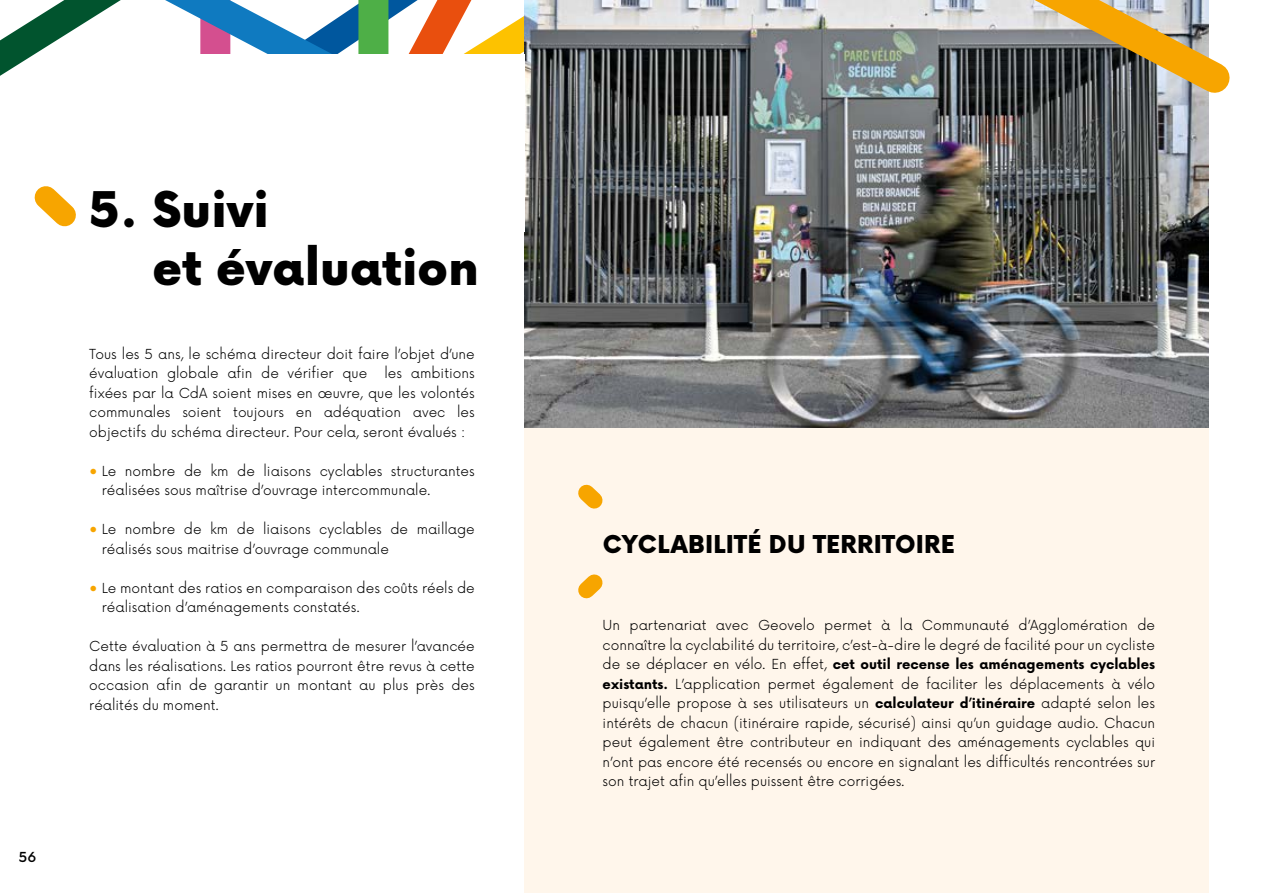
<style>
.page{position:relative;width:1263px;height:893px;background:#fff}
.page>*{position:absolute;margin:0;border:0;box-sizing:border-box;transform-origin:0 0}
.t1{font:900 48px/57.6px "Now";color:#000}
.t2{font:900 24px "Now";letter-spacing:.015em;color:#000}
.t3{font:300 13.5px/19.5px "Now";color:#000}
.t4{font:500 13.5px "Now";color:#000}
.s1{font-weight:700;color:#f7a500}
.s2{font-weight:700}
</style>
<div class="page">
<div style="left:524px;top:0;width:685px;height:893px;background:#fff6eb"></div>
<svg style="left:578px;top:484px;width:25px;height:25px"></svg>
<svg style="left:578px;top:574px;width:25px;height:25px"></svg>
<img style="left:524px;top:0;width:685px;height:427px">
<svg style="left:984px;top:0;width:246px;height:118px;background:#95886d"></svg>
<svg style="left:0;top:0;width:648px;height:247px"></svg>
<h1 class="t1" style="left:152px;top:181px;width:328px;text-indent:-63px">5. Suivi<br>et évaluation</h1>
<p class="t3" style="left:89px;top:343px;width:387px">Tous les 5 ans, le schéma directeur doit faire l’objet d’une évaluation globale afin de vérifier que</p>
<p class="t3" style="left:89px;top:363px;width:387px;text-align:justify;text-indent:295px">les ambitions fixées par la CdA soient mises en œuvre, que les volontés communales soient toujours en adéquation avec les objectifs du schéma directeur. Pour cela, seront évalués :</p>
<p class="t3" style="left:102px;top:460px;width:374px;text-indent:-13px"><span class="s1">•</span> Le nombre de km de liaisons cyclables structurantes réalisées sous maîtrise d’ouvrage intercommunale.</p>
<p class="t3" style="left:102px;top:519px;width:374px;text-indent:-13px"><span class="s1">•</span> Le nombre de km de liaisons cyclables de maillage réalisés sous maitrise d’ouvrage communale</p>
<p class="t3" style="left:102px;top:577px;width:374px;text-indent:-13px"><span class="s1">•</span> Le montant des ratios en comparaison des coûts réels de réalisation d’aménagements constatés.</p>
<p class="t3" style="left:89px;top:636px;width:387px;text-align:justify">Cette évaluation à 5 ans permettra de mesurer l’avancée dans les réalisations. Les ratios pourront être revus à cette occasion afin de garantir un montant au plus près des réalités du moment.</p>
<p class="t4" style="left:19px;top:847px;width:19px">56</p>
<h2 class="t2" style="left:603px;top:527px;width:354px">CYCLABILITÉ DU TERRITOIRE</h2>
<p class="t3" style="left:603px;top:614px;width:554px;text-align:justify">Un partenariat avec Geovelo permet à la Communauté d’Agglomération de connaître la cyclabilité du territoire, c’est-à-dire le degré de facilité pour un cycliste de se déplacer en vélo. En effet, <span class="s2">cet outil recense les aménagements cyclables existants.</span> L’application permet également de faciliter les déplacements à vélo puisqu’elle propose à ses utilisateurs un <span class="s2">calculateur d’itinéraire</span> adapté selon les intérêts de chacun (itinéraire rapide, sécurisé) ainsi qu’un guidage audio. Chacun peut également être contributeur en indiquant des aménagements cyclables qui n’ont pas encore été recensés ou encore en signalant les difficultés rencontrées sur son trajet afin qu’elles puissent être corrigées.</p>
</div>
